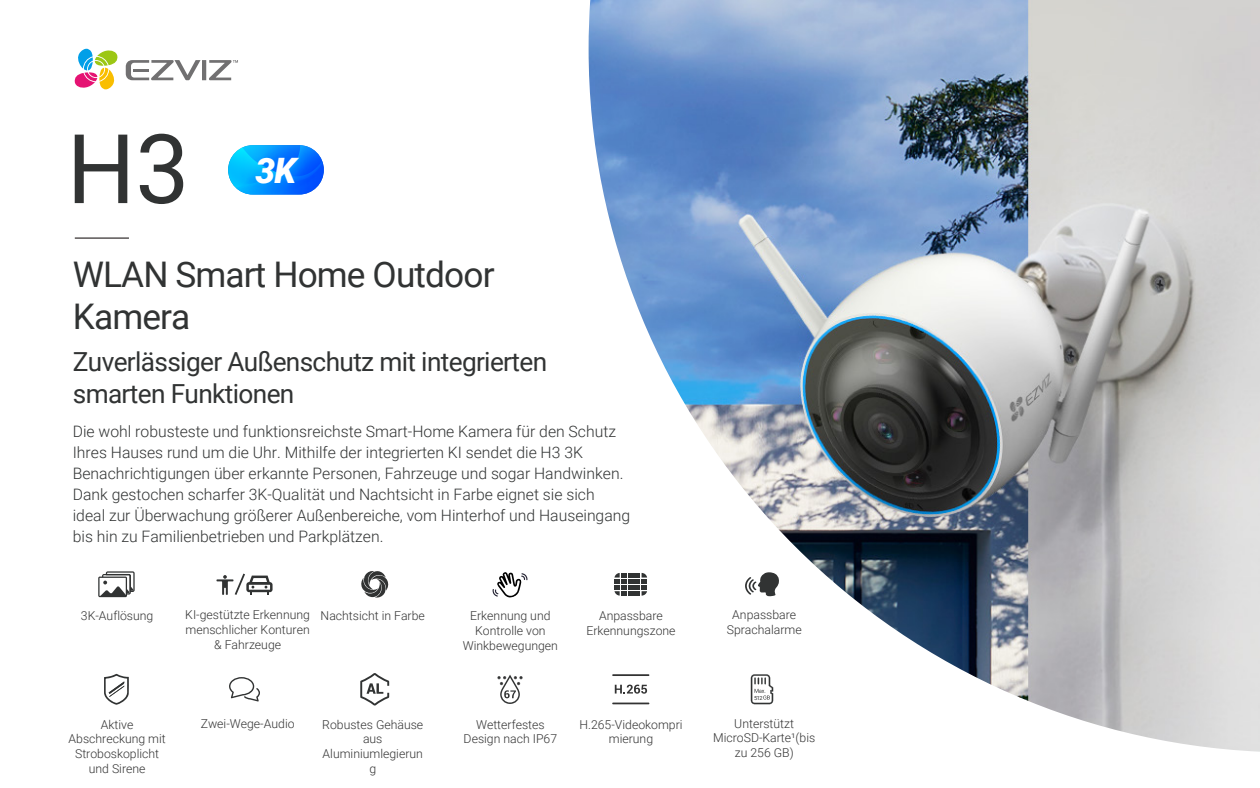
<style>
.page{position:relative;width:1260px;height:788px;background:#fff}
.page>*{position:absolute;margin:0;border:0;box-sizing:border-box;transform-origin:0 0}
.t1{font:96.25px "Roboto";color:#313333}
.t2{font:35.26px/42.4px "Roboto";letter-spacing:-.025em;color:#313333}
.t3{font:italic 900 35px "Roboto";color:#fff}
.t4{font:26.25px/31.5px "Roboto";letter-spacing:-.025em;color:#313333}
.t5{font:300 15.75px/21px "Roboto";color:#313333}
.t6{font:300 12.25px/14.7px "Roboto";color:#333;text-align:center}
.t7{font:5.6px "Roboto";color:#313333}
</style>
<div class="page">
<svg style="left:74px;top:49px;width:44px;height:40px"></svg>
<svg style="left:126px;top:60px;width:112px;height:20px"></svg>
<img style="left:589px;top:0;width:671px;height:751px">
<hr style="left:75px;top:237px;width:54px;height:1px;background:#070001">
<svg style="left:751px;top:674px;width:22px;height:30px"></svg>
<svg style="left:229px;top:677px;width:31px;height:24px"></svg>
<svg style="left:98px;top:571px;width:37px;height:26px"></svg>
<svg style="left:361px;top:571px;width:28px;height:26px"></svg>
<svg style="left:104px;top:673px;width:25px;height:31px"></svg>
<img style="left:228px;top:145px;width:96px;height:49px;border-radius:25px">
<svg style="left:216px;top:573px;width:57px;height:22px"></svg>
<svg style="left:745px;top:572px;width:35px;height:24px"></svg>
<svg style="left:498px;top:675px;width:24px;height:28px"></svg>
<svg style="left:615px;top:684px;width:32px;height:9px"></svg>
<hr style="left:612px;top:674px;width:37px;height:2px;background:#333">
<hr style="left:612px;top:702px;width:37px;height:2px;background:#333">
<svg style="left:614px;top:573px;width:33px;height:22px"></svg>
<svg style="left:492px;top:572px;width:36px;height:25px"></svg>
<svg style="left:360px;top:673px;width:29px;height:32px"></svg>
<h1 class="t1" style="left:67px;top:101px;width:124px">H3</h1>
<h3 class="t3" style="left:256px;top:146px;width:42px">3K</h3>
<h2 class="t2" style="left:73px;top:252px;width:423px">WLAN Smart Home Outdoor<br>Kamera</h2>
<h3 class="t4" style="left:73px;top:345px;width:476px">Zuverlässiger Außenschutz mit integrierten smarten Funktionen</h3>
<p class="t5" style="left:73px;top:420px;width:559px">Die wohl robusteste und funktionsreichste Smart-Home Kamera für den Schutz Ihres Hauses rund um die Uhr. Mithilfe der integrierten KI sendet die H3 3K Benachrichtigungen über erkannte Personen, Fahrzeuge und sogar Handwinken.<br>Dank gestochen scharfer 3K-Qualität und Nachtsicht in Farbe eignet sie sich ideal zur Überwachung größerer Außenbereiche, vom Hinterhof und Hauseingang bis hin zu Familienbetrieben und Parkplätzen.</p>
<p class="t6" style="left:81px;top:608px;width:74px">3K-Auflösung</p>
<p class="t6" style="left:185px;top:607px;width:126px">KI-gestützte Erkennung menschlicher Konturen &amp; Fahrzeuge</p>
<p class="t6" style="left:321px;top:608px;width:106px">Nachtsicht in Farbe</p>
<p class="t6" style="left:463px;top:608px;width:97px">Erkennung und<br>Kontrolle von<br>Winkbewegungen</p>
<p class="t6" style="left:586px;top:608px;width:91px">Anpassbare<br>Erkennungszone</p>
<p class="t6" style="left:727px;top:607px;width:76px">Anpassbare<br>Sprachalarme</p>
<p class="t7" style="left:754px;top:693px;width:10px">512</p>
<p class="t6" style="left:69px;top:716px;width:99px">Aktive<br>Abschreckung mit<br>Stroboskoplicht und Sirene</p>
<p class="t6" style="left:201px;top:715px;width:95px">Zwei-Wege-Audio</p>
<p class="t6" style="left:322px;top:716px;width:103px">Robustes Gehäuse aus<br>Aluminiumlegierun g</p>
<p class="t6" style="left:464px;top:716px;width:95px">Wetterfestes<br>Design nach IP67</p>
<p class="t6" style="left:579px;top:716px;width:105px">H.265-Videokompri mierung</p>
<p class="t6" style="left:713px;top:715px;width:104px">Unterstützt<br>MicroSD-Karte¹(bis zu 256 GB)</p>
</div>
